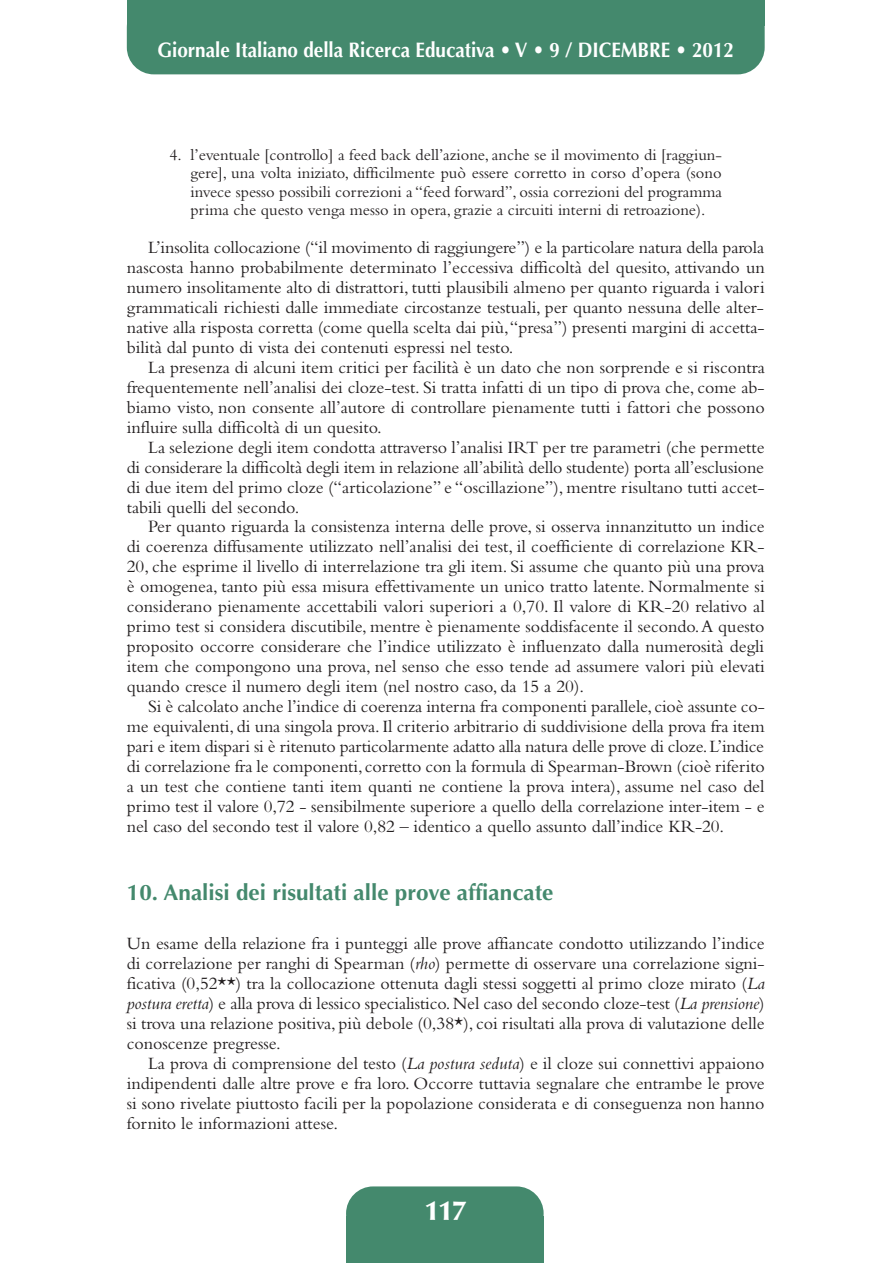
<style>
.page{position:relative;width:893px;height:1263px;background:#fff}
.page>*{position:absolute;margin:0;border:0;box-sizing:border-box;transform-origin:0 0}
.t1{font:900 27px "Optima";color:#fff}
.t2{font:700 22.5px "Optima";color:#44896d}
.t3{font:700 21px "Optima";color:#fff;scale:.9 1}
.t4{font:18px/20px "Bembo";color:#231f20;text-align:justify}
.t5{font:16.5px/18.5px "Bembo";color:#231f20;text-align:justify}
.s1{font-style:italic}
</style>
<div class="page">
<div style="left:127px;top:1px;width:638px;height:73px;background:#44896d;border-radius:27px"></div>
<div style="left:127px;top:0;width:638px;height:26px;background:#44896d"></div>
<div style="left:346px;top:1216px;width:198px;height:47px;background:#44896d"></div>
<div style="left:346px;top:1186px;width:198px;height:55px;background:#44896d;border-radius:27px"></div>
<p class="t3" style="left:157px;top:38px;width:642px">Giornale Italiano della Ricerca Educativa • V • 9 / DICEMBRE • 2012</p>
<p class="t5" style="left:191px;top:147px;width:533px;text-indent:-21px">4. l’eventuale [controllo] a feed back dell’azione, anche se il movimento di [raggiun&shy;gere], una volta iniziato, difficilmente può essere corretto in corso d’opera (sono invece spesso possibili correzioni a “feed forward”, ossia correzioni del programma prima che questo venga messo in opera, grazie a circuiti interni di retroazione).</p>
<p class="t4" style="left:127px;top:239px;width:640px;text-indent:21px">L’insolita collocazione (“il movimento di raggiungere”) e la particolare natura della parola nascosta hanno probabilmente determinato l’eccessiva difficoltà del quesito, attivando un numero insolitamente alto di distrattori, tutti plausibili almeno per quanto riguarda i valori grammaticali richiesti dalle immediate circostanze testuali, per quanto nessuna delle alter&shy;native alla risposta corretta (come quella scelta dai più,“presa”) presenti margini di accetta&shy;bilità dal punto di vista dei contenuti espressi nel testo.</p>
<p class="t4" style="left:127px;top:359px;width:639px;text-indent:21px">La presenza di alcuni item critici per facilità è un dato che non sorprende e si riscontra frequentemente nell’analisi dei cloze-test. Si tratta infatti di un tipo di prova che, come ab&shy;biamo visto, non consente all’autore di controllare pienamente tutti i fattori che possono influire sulla difficoltà di un quesito.</p>
<p class="t4" style="left:127px;top:439px;width:639px;text-indent:21px">La selezione degli item condotta attraverso l’analisi IRT per tre parametri (che permette di considerare la difficoltà degli item in relazione all’abilità dello studente) porta all’esclusione di due item del primo cloze (“articolazione” e “oscillazione”), mentre risultano tutti accet&shy;tabili quelli del secondo.</p>
<p class="t4" style="left:127px;top:519px;width:639px;text-indent:21px">Per quanto riguarda la consistenza interna delle prove, si osserva innanzitutto un indice di coerenza diffusamente utilizzato nell’analisi dei test, il coefficiente di correlazione KR-20, che esprime il livello di interrelazione tra gli item. Si assume che quanto più una prova è omogenea, tanto più essa misura effettivamente un unico tratto latente. Normalmente si considerano pienamente accettabili valori superiori a 0,70. Il valore di KR-20 relativo al primo test si considera discutibile, mentre è pienamente soddisfacente il secondo. A questo proposito occorre considerare che l’indice utilizzato è influenzato dalla numerosità degli item che compongono una prova, nel senso che esso tende ad assumere valori più elevati quando cresce il numero degli item (nel nostro caso, da 15 a 20).</p>
<p class="t4" style="left:127px;top:698px;width:640px;text-indent:21px">Si è calcolato anche l’indice di coerenza interna fra componenti parallele, cioè assunte co&shy;me equivalenti, di una singola prova. Il criterio arbitrario di suddivisione della prova fra item pari e item dispari si è ritenuto particolarmente adatto alla natura delle prove di cloze. L’indice di correlazione fra le componenti, corretto con la formula di Spearman-Brown (cioè riferito a un test che contiene tanti item quanti ne contiene la prova intera), assume nel caso del primo test il valore 0,72 - sensibilmente superiore a quello della correlazione inter-item - e nel caso del secondo test il valore 0,82 – identico a quello assunto dall’indice KR-20.</p>
<p class="t2" style="left:127px;top:879px;width:428px">10. Analisi dei risultati alle prove affiancate</p>
<p class="t4" style="left:127px;top:935px;width:639px">Un esame della relazione fra i punteggi alle prove affiancate condotto utilizzando l’indice di correlazione per ranghi di Spearman (<span class="s1">rho</span>) permette di osservare una correlazione signi&shy;ficativa (0,52**) tra la collocazione ottenuta dagli stessi soggetti al primo cloze mirato (<span class="s1">La postura eretta</span>) e alla prova di lessico specialistico. Nel caso del secondo cloze-test (<span class="s1">La prensione</span>) si trova una relazione positiva, più debole (0,38*), coi risultati alla prova di valutazione delle conoscenze pregresse.</p>
<p class="t4" style="left:127px;top:1055px;width:639px;text-indent:21px">La prova di comprensione del testo (<span class="s1">La postura seduta</span>) e il cloze sui connettivi appaiono indipendenti dalle altre prove e fra loro. Occorre tuttavia segnalare che entrambe le prove si sono rivelate piuttosto facili per la popolazione considerata e di conseguenza non hanno fornito le informazioni attese.</p>
<h1 class="t1" style="left:425px;top:1200px;width:42px">117</h1>
</div>
